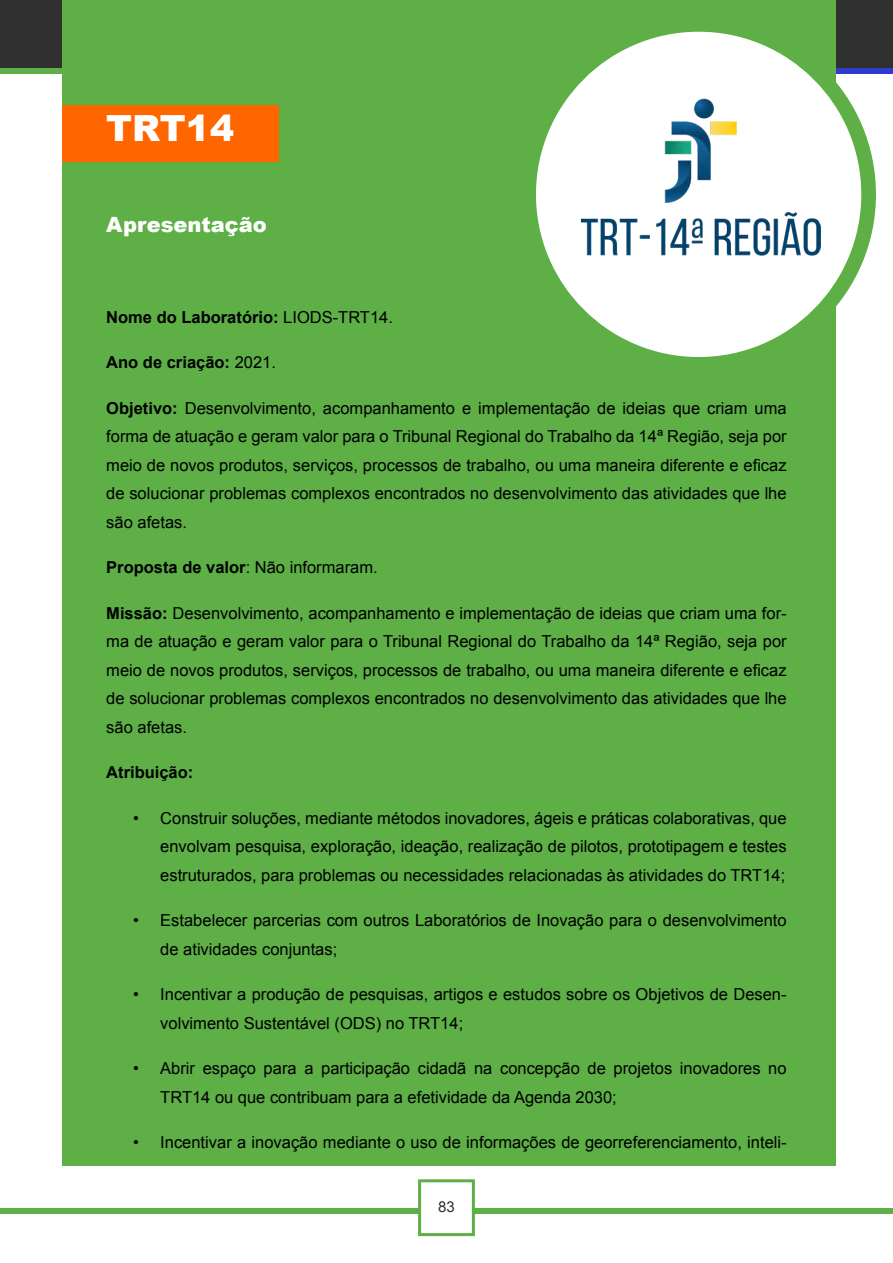
<style>
.page{position:relative;width:893px;height:1263px;background:#fff}
.page>*{position:absolute;margin:0;border:0;box-sizing:border-box;transform-origin:0 0}
.t1{font:900 36px "Arial";color:#fff}
.t2{font:900 21px "Arial";color:#fff}
.t3{font:16.5px/28.5px "Arial";color:#000;text-align:justify}
.t4{font:700 16.5px "Arial";color:#000}
.t5{font:15px "Arial";color:#303030}
.s1{font-weight:400}
.s2{font-weight:700}
</style>
<div class="page">
<div style="left:0;top:0;width:893px;height:68px;background:#303030"></div>
<div style="left:0;top:68px;width:673px;height:6px;background:#5daf46"></div>
<div style="left:418px;top:1179px;width:57px;height:57px;border:3px solid #5daf46"></div>
<div style="left:0;top:1209px;width:419px;height:5px;background:#5daf46"></div>
<div style="left:474px;top:1209px;width:419px;height:5px;background:#5daf46"></div>
<div style="left:783px;top:68px;width:110px;height:6px;background:#303cce"></div>
<div style="left:62px;top:0;width:774px;height:1165px;background:#5daf46"></div>
<div style="left:62px;top:105px;width:217px;height:57px;background:#f60"></div>
<div style="left:521px;top:17px;width:355px;height:355px;background:#5daf46;border-radius:50%"></div>
<div style="left:536px;top:32px;width:325px;height:325px;background:#fff;border-radius:50%"></div>
<img style="left:582px;top:98px;width:239px;height:158px">
<h1 class="t1" style="left:106px;top:102px;width:129px">TRT14</h1>
<p class="t2" style="left:106px;top:209px;width:162px">Apresentação</p>
<p class="t4" style="left:106px;top:306px;width:288px">Nome do Laboratório: <span class="s1">LIODS-TRT14.</span></p>
<p class="t4" style="left:106px;top:351px;width:171px">Ano de criação: <span class="s1">2021.</span></p>
<p class="t3" style="left:106px;top:394px;width:682px"><span class="s2">Objetivo:</span> Desenvolvimento, acompanhamento e implementação de ideias que criam uma forma de atuação e geram valor para o Tribunal Regional do Trabalho da 14ª Região, seja por meio de novos produtos, serviços, processos de trabalho, ou uma maneira diferente e eficaz de solucionar problemas complexos encontrados no desenvolvimento das atividades que lhe são afetas.</p>
<p class="t4" style="left:106px;top:556px;width:273px">Proposta de valor<span class="s1">: Não informaram.</span></p>
<p class="t3" style="left:106px;top:599px;width:682px"><span class="s2">Missão:</span> Desenvolvimento, acompanhamento e implementação de ideias que criam uma for&shy;ma de atuação e geram valor para o Tribunal Regional do Trabalho da 14ª Região, seja por meio de novos produtos, serviços, processos de trabalho, ou uma maneira diferente e eficaz de solucionar problemas complexos encontrados no desenvolvimento das atividades que lhe são afetas.</p>
<p class="t4" style="left:106px;top:761px;width:89px">Atribuição:</p>
<p class="t3" style="left:160px;top:804px;width:628px;text-indent:-27px">• Construir soluções, mediante métodos inovadores, ágeis e práticas colaborativas, que envolvam pesquisa, exploração, ideação, realização de pilotos, prototipagem e testes estruturados, para problemas ou necessidades relacionadas às atividades do TRT14;</p>
<p class="t3" style="left:160px;top:906px;width:628px;text-indent:-27px">• Estabelecer parcerias com outros Laboratórios de Inovação para o desenvolvimento de atividades conjuntas;</p>
<p class="t3" style="left:160px;top:980px;width:628px;text-indent:-27px">• Incentivar a produção de pesquisas, artigos e estudos sobre os Objetivos de Desen&shy;volvimento Sustentável (ODS) no TRT14;</p>
<p class="t3" style="left:160px;top:1054px;width:628px;text-indent:-27px">• Abrir espaço para a participação cidadã na concepção de projetos inovadores no<br>TRT14 ou que contribuam para a efetividade da Agenda 2030;</p>
<p class="t3" style="left:133px;top:1128px;width:655px">• Incentivar a inovação mediante o uso de informações de georreferenciamento, inteli-</p>
<p class="t5" style="left:438px;top:1197px;width:18px">83</p>
</div>
